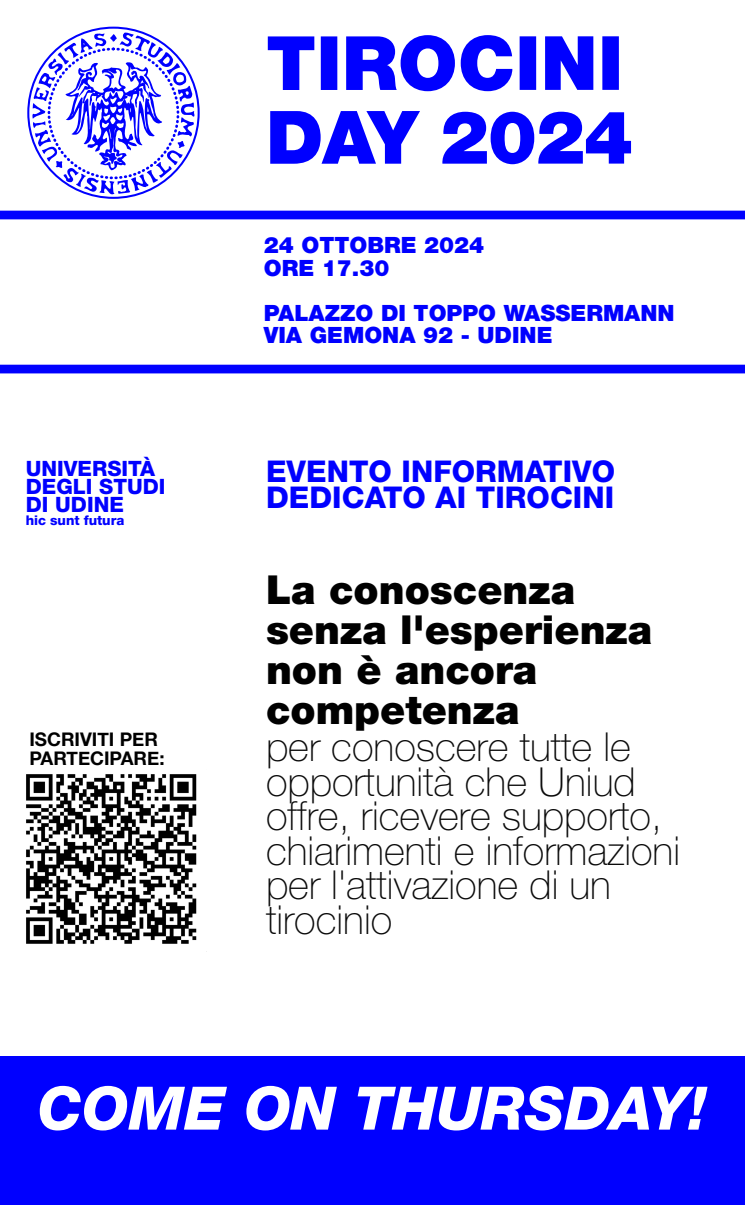
<style>
.page{position:relative;width:745px;height:1205px;background:#fff}
.page>*{position:absolute;margin:0;border:0;box-sizing:border-box;transform-origin:0 0}
.t1{font:900 75px "Helvetica Neue LT Std";letter-spacing:.005em;color:#00f}
.t2{font:900 73.75px "Helvetica Neue LT Std";letter-spacing:-.02em;color:#00f}
.t3{font:italic 800 60px "Helvetica Neue LT Std";color:#fff}
.t4{font:100 40px/34.5px "Helvetica Neue LT Std";color:#0a0a0a}
.t5{font:900 40px/40px "Helvetica Neue LT Std";color:#000}
.t6{font:800 30px/25.8px "Helvetica Neue LT Std";color:#00f}
.t7{font:900 22.5px/22.5px "Helvetica Neue LT Std";color:#00f}
.t8{font:800 21.19px/17.8px "Helvetica Neue LT Std";color:#00f}
.t9{font:700 18.75px/19.3px "Helvetica Neue";color:#000}
.t10{font:800 13.44px "Helvetica Neue LT Std";letter-spacing:-.005em;color:#00f}
</style>
<div class="page">
<svg style="left:32px;top:32px;width:163px;height:165px"></svg>
<div style="left:48px;top:48px;width:131px;height:131px;border:3px dashed #00f;border-radius:50%"></div>
<div style="left:0;top:211px;width:744px;height:8px;background:#00f"></div>
<div style="left:0;top:365px;width:744px;height:8px;background:#00f"></div>
<div style="left:0;top:1057px;width:744px;height:148px;background:#00f"></div>
<img style="left:26px;top:774px;width:171px;height:170px">
<h1 class="t1" style="left:266px;top:36px;width:358px">TIROCINI</h1>
<h2 class="t2" style="left:266px;top:111px;width:368px">DAY 2024</h2>
<p class="t8" style="left:26px;top:463px;width:141px">UNIVERSITÀ<br>DEGLI STUDI<br>DI UDINE</p>
<p class="t10" style="left:26px;top:515px;width:100px">hic sunt futura</p>
<p class="t9" style="left:29px;top:729px;width:137px">ISCRIVITI PER<br>PARTECIPARE:</p>
<p class="t7" style="left:264px;top:237px;width:222px">24 OTTOBRE 2024<br>ORE 17.30</p>
<p class="t7" style="left:264px;top:305px;width:412px">PALAZZO DI TOPPO WASSERMANN<br>VIA GEMONA 92 - UDINE</p>
<p class="t6" style="left:266px;top:463px;width:350px">EVENTO INFORMATIVO<br>DEDICATO AI TIROCINI</p>
<p class="t5" style="left:266px;top:576px;width:388px">La conoscenza senza l'esperienza non è ancora competenza</p>
<p class="t4" style="left:266px;top:736px;width:415px">per conoscere tutte le opportunità che Uniud offre, ricevere supporto, chiarimenti e informazioni per l'attivazione di un tirocinio</p>
<h3 class="t3" style="left:38px;top:1087px;width:671px">COME ON THURSDAY!</h3>
</div>
